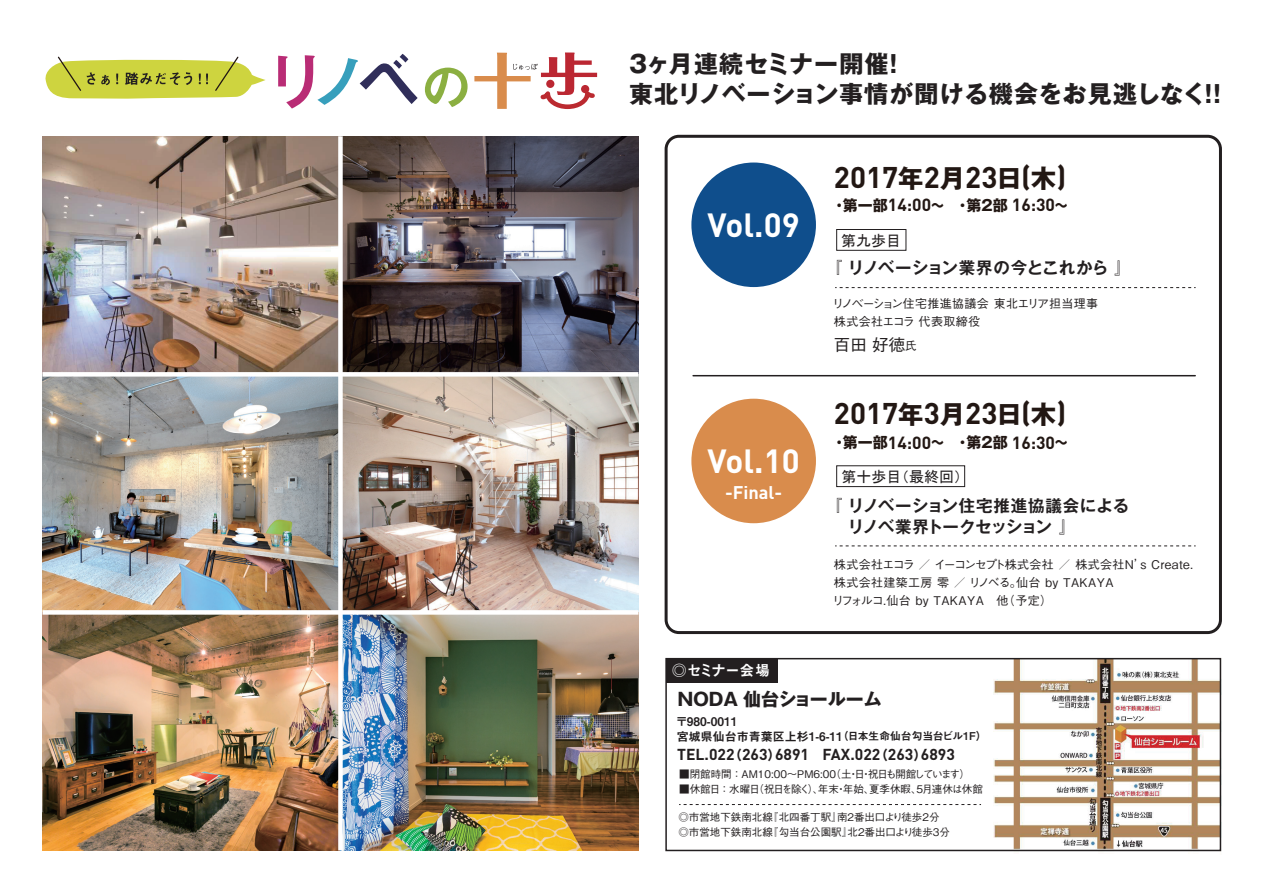
<style>
.page{position:relative;width:1263px;height:893px;background:#fff}
.page>*{position:absolute;margin:0;border:0;box-sizing:border-box;transform-origin:0 0}
.t1{font:700 33.15px "DIN";color:#fff}
.t2{font:700 29.55px "DIN";color:#221713}
.t3{font:700 24px/30px "Gothic MB101 Pro";letter-spacing:.02em;color:#231f20}
.t4{font:700 18.15px "DIN";color:#fff}
.t5{font:700 18px "Gothic MB101 Pro";letter-spacing:-.03em;color:#231f20}
.t6{font:700 16.5px/21px "Gothic MB101 Pro De";letter-spacing:-.005em;color:#231f20}
.t7{font:500 16.5px "Gothic BBB Pro";color:#231f20}
.t8{font:700 15.6px "DIN";color:#231f20}
.t9{font:700 15px "Gothic MB101 Pro";letter-spacing:-.06em;color:#221713}
.t10{font:15px "MS Gothic";color:#231f20}
.t11{font:15px "Midashi Go Pro MB31";letter-spacing:-.07em;color:#fff}
.t12{font:500 12px/18px "Gothic BBB Pro";letter-spacing:.03em;color:#231f20}
.t13{font:12px/15px "Midashi Go Pro MB31";color:#231f20}
.t14{font:500 10.5px/15px "Gothic BBB Pro";color:#231f20}
.t15{font:500 10.5px "Gothic BBB Pro";letter-spacing:-.065em;color:#231f20}
.s1{font-family:"Gothic MB101 Pro";font-size:25.5px}
.s2{font-family:"DIN";font-size:17.4px}
.s3{font-size:11.55px}
.s4{font-size:10.8px}
.s5{font-family:"Gothic MB101 Pro";font-size:13.5px}
</style>
<div class="page">
<img style="left:43px;top:136px;width:595px;height:714px">
<svg style="left:278px;top:54px;width:140px;height:55px"></svg>
<svg style="left:425px;top:68px;width:43px;height:39px"></svg>
<svg style="left:474px;top:53px;width:123px;height:57px"></svg>
<svg style="left:45px;top:56px;width:221px;height:43px"></svg>
<div style="left:691px;top:163px;width:125px;height:124px;background:#0f4e8c;border-radius:50%"></div>
<svg style="left:835px;top:287px;width:360px;height:1px"></svg>
<div style="left:691px;top:399px;width:125px;height:124px;background:#d98c4c;border-radius:50%"></div>
<svg style="left:835px;top:545px;width:360px;height:1px"></svg>
<svg style="left:679px;top:804px;width:302px;height:1px"></svg>
<div style="left:836px;top:229px;width:70px;height:22px;border:1px solid #231f20"></div>
<div style="left:836px;top:466px;width:129px;height:21px;border:1px solid #231f20"></div>
<div style="left:666px;top:659px;width:112px;height:24px;background:#231f20"></div>
<img style="left:993px;top:659px;width:229px;height:193px">
<div style="left:665px;top:658px;width:556px;height:193px;border:2px solid #231f20"></div>
<div style="left:665px;top:135px;width:557px;height:499px;border:3px solid #231f20;border-radius:13px"></div>
<hr style="left:693px;top:375px;width:502px;height:1px;background:#231f20">
<div style="left:338px;top:136px;width:5px;height:714px;background:#fff"></div>
<div style="left:43px;top:372px;width:595px;height:5px;background:#fff"></div>
<div style="left:43px;top:610px;width:595px;height:5px;background:#fff"></div>
<h3 class="t3" style="left:626px;top:46px;width:604px">３ヶ月連続セミナー開催！<br>東北リノベーション事情が聞ける機会をお見逃しなく！！</h3>
<h1 class="t1" style="left:708px;top:203px;width:94px">Vol.09</h1>
<h1 class="t1" style="left:708px;top:439px;width:94px">Vol.10</h1>
<h3 class="t4" style="left:725px;top:481px;width:59px">-Final-</h3>
<h2 class="t2" style="left:834px;top:158px;width:234px">2017<span class="s1">年</span>2<span class="s1">月</span>23<span class="s1">日</span>(<span class="s1">木</span>)</h2>
<p class="t9" style="left:832px;top:193px;width:239px">・第一部<span class="s2">14:00</span>～ ・第２部 <span class="s2">16:30</span>～</p>
<p class="t10" style="left:841px;top:233px;width:61px">第九歩目</p>
<h3 class="t6" style="left:826px;top:255px;width:307px">『 リノベーション業界の今とこれから 』</h3>
<p class="t12" style="left:832px;top:293px;width:268px">リノベーション住宅推進協議会 東北エリア担当理事株式会社エコラ 代表取締役</p>
<h3 class="t7" style="left:834px;top:331px;width:84px">百田 好徳<span class="s3">氏</span></h3>
<h2 class="t2" style="left:834px;top:394px;width:234px">2017<span class="s1">年</span>3<span class="s1">月</span>23<span class="s1">日</span>(<span class="s1">木</span>)</h2>
<p class="t9" style="left:832px;top:430px;width:239px">・第一部<span class="s2">14:00</span>～ ・第２部 <span class="s2">16:30</span>～</p>
<p class="t10" style="left:842px;top:469px;width:129px">第十歩目（最終回）</p>
<h3 class="t6" style="left:848px;top:493px;width:283px;text-indent:-22px">『 リノベーション住宅推進協議会によるリノベ業界トークセッション 』</h3>
<p class="t12" style="left:832px;top:554px;width:363px">株式会社エコラ ／ イーコンセプト株式会社 ／ 株式会社N’s Create.株式会社建築工房 零 ／ リノべる。仙台 by TAKAYA<br>リフォルコ.仙台 by TAKAYA　他（予定）</p>
<p class="t11" style="left:672px;top:658px;width:100px">◎セミナー会場</p>
<h3 class="t5" style="left:676px;top:685px;width:207px">ＮＯＤＡ仙台ショールーム</h3>
<p class="t13" style="left:676px;top:712px;width:312px">〒980-0011<br>宮城県仙台市青葉区上杉1-6-11<span class="s4">（日本生命仙台勾当台ビル1F）</span></p>
<h3 class="t8" style="left:677px;top:744px;width:279px">TEL.022<span class="s5">（</span>263<span class="s5">）</span>6891 FAX.022<span class="s5">（</span>263<span class="s5">）</span>6893</h3>
<p class="t14" style="left:679px;top:766px;width:292px">■閉館時間 ：AM10:00～PM6:00（土・日・祝日も開館しています）</p>
<p class="t15" style="left:679px;top:781px;width:305px">■休館日 ：水曜日（祝日を除く）、年末・年始、夏季休暇、5月連休は休館</p>
<p class="t14" style="left:678px;top:808px;width:273px">◎市営地下鉄南北線『北四番丁駅』南2番出口より徒歩2分◎市営地下鉄南北線『勾当台公園駅』北2番出口より徒歩3分</p>
</div>
